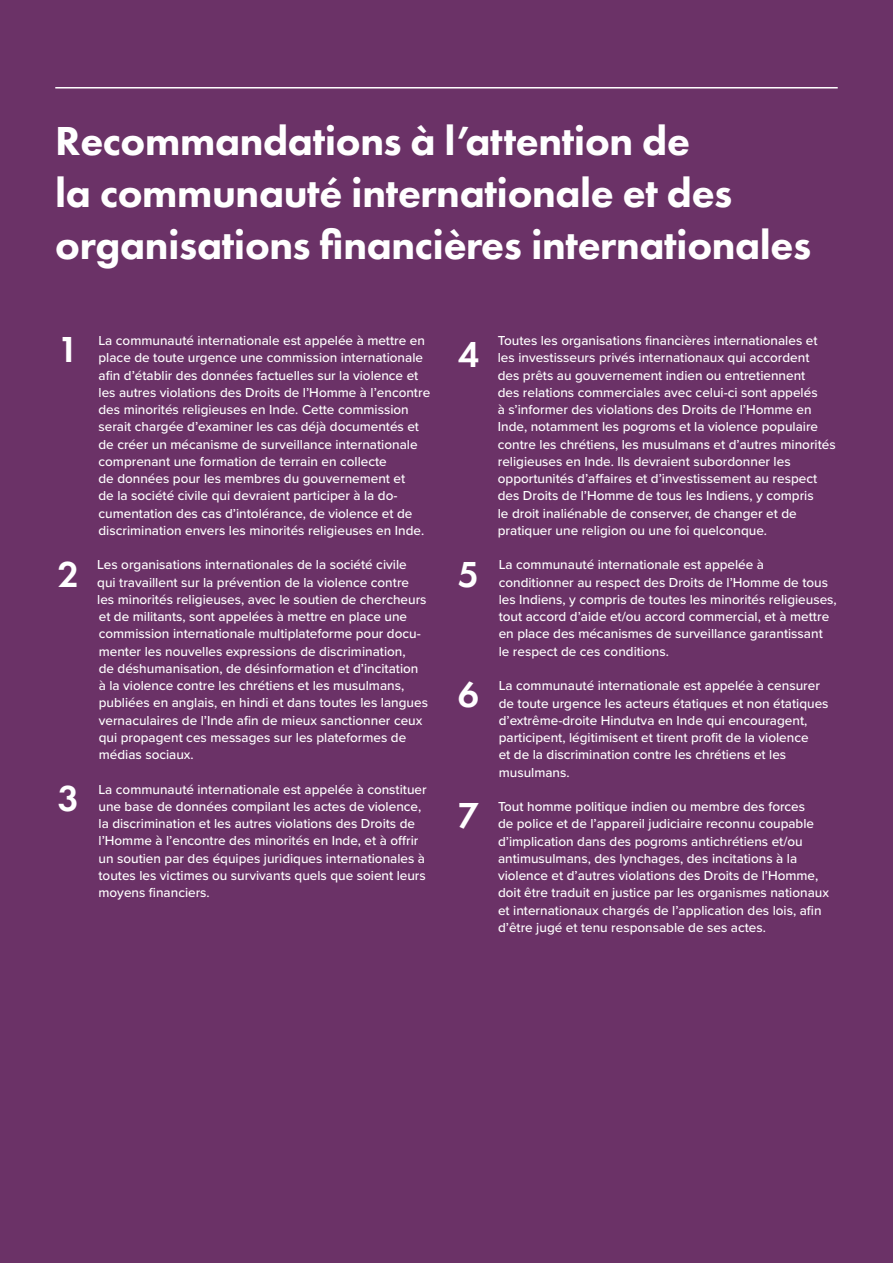
<style>
.page{position:relative;width:893px;height:1263px;background:#6b3267}
.page>*{position:absolute;margin:0;border:0;box-sizing:border-box;transform-origin:0 0}
.t1{font:800 42px/51.8px "Futura PT";letter-spacing:-.01em;color:#fff}
.t2{font:600 37.5px "Futura PT";color:#fff}
.t3{font:500 13.5px/17.2px "Proxima Nova";color:#fff}
</style>
<div class="page">
<hr style="left:55px;top:87px;width:783px;height:2px;background:#fff">
<h1 class="t1" style="left:55px;top:115px;width:758px">Recommandations à l’attention de<br>la communauté internationale et des organisations financières internationales</h1>
<h2 class="t2" style="left:58px;top:326px;width:23px">1</h2>
<h2 class="t2" style="left:58px;top:551px;width:23px">2</h2>
<h2 class="t2" style="left:58px;top:775px;width:23px">3</h2>
<p class="t3" style="left:99px;top:331px;width:333px">La communauté internationale est appelée à mettre en place de toute urgence une commission internationale afin d’établir des données factuelles sur la violence et les autres violations des Droits de l’Homme à l’encontre des minorités religieuses en Inde. Cette commission serait chargée d’examiner les cas déjà documentés et de créer un mécanisme de surveillance internationale comprenant une formation de terrain en collecte<br>de données pour les membres du gouvernement et<br>de la société civile qui devraient participer à la do&shy;cumentation des cas d’intolérance, de violence et de discrimination envers les minorités religieuses en Inde.</p>
<p class="t3" style="left:97px;top:556px;width:332px">Les organisations internationales de la société civile qui travaillent sur la prévention de la violence contre les minorités religieuses, avec le soutien de chercheurs et de militants, sont appelées à mettre en place une commission internationale multiplateforme pour docu&shy;menter les nouvelles expressions de discrimination,<br>de déshumanisation, de désinformation et d’incitation<br>à la violence contre les chrétiens et les musulmans, publiées en anglais, en hindi et dans toutes les langues vernaculaires de l’Inde afin de mieux sanctionner ceux qui propagent ces messages sur les plateformes de médias sociaux.</p>
<p class="t3" style="left:99px;top:780px;width:330px">La communauté internationale est appelée à constituer une base de données compilant les actes de violence, la discrimination et les autres violations des Droits de l’Homme à l’encontre des minorités en Inde, et à offrir un soutien par des équipes juridiques internationales à toutes les victimes ou survivants quels que soient leurs moyens financiers.</p>
<h2 class="t2" style="left:458px;top:331px;width:23px">4</h2>
<h2 class="t2" style="left:458px;top:551px;width:23px">5</h2>
<h2 class="t2" style="left:458px;top:671px;width:23px">6</h2>
<h2 class="t2" style="left:458px;top:792px;width:23px">7</h2>
<p class="t3" style="left:498px;top:331px;width:339px">Toutes les organisations financières internationales et les investisseurs privés internationaux qui accordent<br>des prêts au gouvernement indien ou entretiennent<br>des relations commerciales avec celui-ci sont appelés<br>à s’informer des violations des Droits de l’Homme en Inde, notamment les pogroms et la violence populaire contre les chrétiens, les musulmans et d’autres minorités religieuses en Inde. Ils devraient subordonner les opportunités d’affaires et d’investissement au respect des Droits de l’Homme de tous les Indiens, y compris<br>le droit inaliénable de conserver, de changer et de pratiquer une religion ou une foi quelconque.</p>
<p class="t3" style="left:499px;top:556px;width:340px">La communauté internationale est appelée à conditionner au respect des Droits de l’Homme de tous les Indiens, y compris de toutes les minorités religieuses, tout accord d’aide et/ou accord commercial, et à mettre en place des mécanismes de surveillance garantissant le respect de ces conditions.</p>
<p class="t3" style="left:499px;top:677px;width:331px">La communauté internationale est appelée à censurer de toute urgence les acteurs étatiques et non étatiques d’extrême-droite Hindutva en Inde qui encouragent, participent, légitimisent et tirent profit de la violence<br>et de la discrimination contre les chrétiens et les musulmans.</p>
<p class="t3" style="left:498px;top:797px;width:333px">Tout homme politique indien ou membre des forces<br>de police et de l’appareil judiciaire reconnu coupable d’implication dans des pogroms antichrétiens et/ou antimusulmans, des lynchages, des incitations à la violence et d’autres violations des Droits de l’Homme, doit être traduit en justice par les organismes nationaux et internationaux chargés de l’application des lois, afin d’être jugé et tenu responsable de ses actes.</p>
</div>
